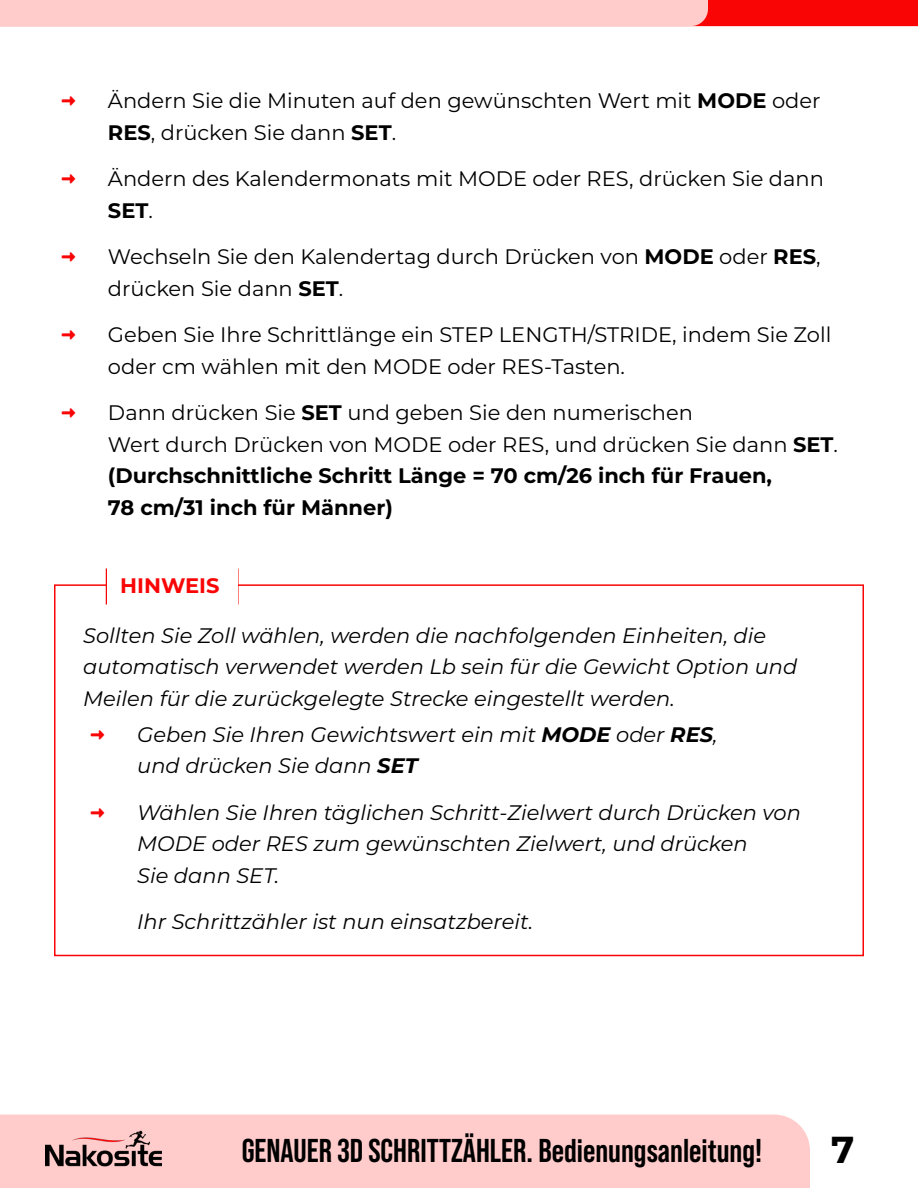
<style>
.page{position:relative;width:918px;height:1188px;background:#fff}
.page>*{position:absolute;margin:0;border:0;box-sizing:border-box;transform-origin:0 0}
.t1{font:700 37.5px "Montserrat";color:#000}
.t2{font:700 33px "Bebas Neue Pro";color:#000}
.t3{font:21px/31.5px "Montserrat";color:#000}
.t4{font:italic 21px/31.5px "Montserrat";color:#000}
.t5{font:700 21px "Montserrat";color:#f90505}
.s1{font-weight:700}
</style>
<div class="page">
<div style="left:0;top:1114px;width:810px;height:74px;background:#ffcccb"></div>
<img style="left:46px;top:1130px;width:115px;height:36px">
<svg style="left:0;top:0;width:918px;height:26px;background:#fd9d9d"></svg>
<div style="left:54px;top:584px;width:810px;height:372px;border:2px solid #f90505"></div>
<div style="left:107px;top:562px;width:130px;height:49px;background:#fff"></div>
<p class="t3" style="left:108px;top:84px;width:714px">Ändern Sie die Minuten auf den gewünschten Wert mit <span class="s1">MODE</span> oder<br><span class="s1">RES</span>, drücken Sie dann <span class="s1">SET</span>.</p>
<p class="t3" style="left:108px;top:162px;width:717px">Ändern des Kalendermonats mit MODE oder RES, drücken Sie dann<br><span class="s1">SET</span>.</p>
<p class="t3" style="left:108px;top:240px;width:714px">Wechseln Sie den Kalendertag durch Drücken von <span class="s1">MODE</span> oder <span class="s1">RES</span>, drücken Sie dann <span class="s1">SET</span>.</p>
<p class="t3" style="left:108px;top:318px;width:725px">Geben Sie Ihre Schrittlänge ein STEP LENGTH/STRIDE, indem Sie Zoll oder cm wählen mit den MODE oder RES-Tasten.</p>
<p class="t3" style="left:108px;top:396px;width:732px">Dann drücken Sie <span class="s1">SET</span> und geben Sie den numerischen<br>Wert durch Drücken von MODE oder RES, und drücken Sie dann <span class="s1">SET</span>. <span class="s1">(Durchschnittliche Schritt Länge = 70 cm/26 inch für Frauen,<br>78 cm/31 inch für Männer)</span></p>
<p class="t5" style="left:120px;top:571px;width:101px">HINWEIS</p>
<p class="t4" style="left:83px;top:619px;width:716px">Sollten Sie Zoll wählen, werden die nachfolgenden Einheiten, die automatisch verwendet werden Lb sein für die Gewicht Option und<br>Meilen für die zurückgelegte Strecke eingestellt werden.</p>
<p class="t4" style="left:137px;top:718px;width:582px">Geben Sie Ihren Gewichtswert ein mit <span class="s1">MODE</span> oder <span class="s1">RES</span>, und drücken Sie dann <span class="s1">SET</span></p>
<p class="t4" style="left:137px;top:796px;width:665px">Wählen Sie Ihren täglichen Schritt-Zielwert durch Drücken von<br>MODE oder RES zum gewünschten Zielwert, und drücken<br>Sie dann SET.</p>
<p class="t4" style="left:137px;top:905px;width:398px">Ihr Schrittzähler ist nun einsatzbereit.</p>
<h2 class="t2" style="left:242px;top:1131px;width:522px">GENAUER 3D SCHRITTZÄHLER. Bedienungsanleitung!</h2>
<h1 class="t1" style="left:831px;top:1123px;width:25px">7</h1>
</div>
